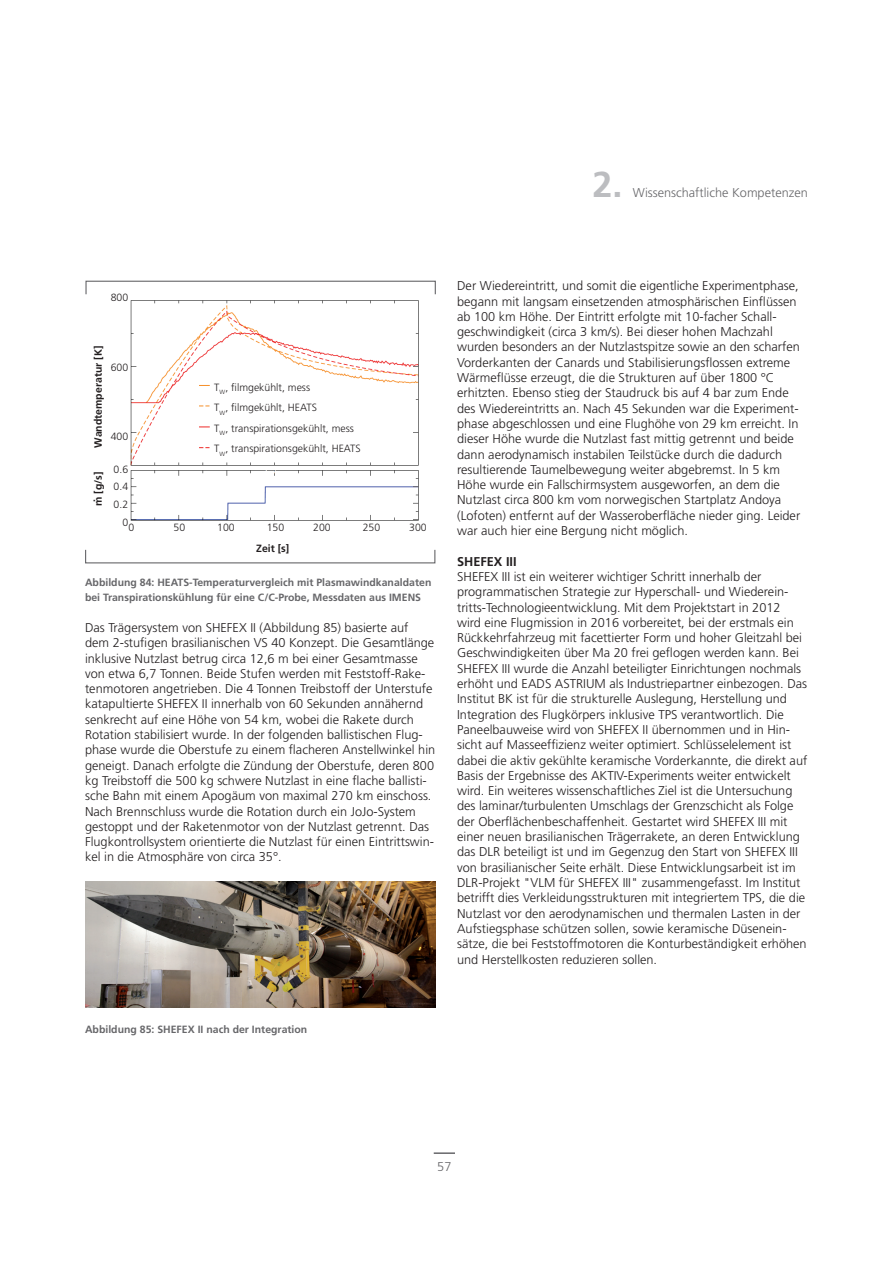
<style>
.page{position:relative;width:893px;height:1263px;background:#fff}
.page>*{position:absolute;margin:0;border:0;box-sizing:border-box;transform-origin:0 0}
.t1{font:700 36px "Frutiger LT";color:#bcbdc0}
.t2{font:300 12.75px/15.3px "Frutiger LT";color:#231f20}
.t3{font:300 12.75px "Frutiger LT";color:#67676a}
.t4{font:700 12.75px "Frutiger LT";color:#231f20}
.t5{font:700 10.5px/15.3px "Frutiger LT";color:#67676a}
.t6{font:300 10.5px/20.4px "Frutiger LT";color:#231f20}
.t7{font:700 10.5px "Frutiger LT";color:#231f20}
</style>
<div class="page">
<hr style="left:434px;top:1152px;width:21px;height:2px;background:#67676a">
<img style="left:130px;top:300px;width:289px;height:221px">
<img style="left:85px;top:881px;width:351px;height:126px">
<div style="left:85px;top:281px;width:351px;height:14px;border:1px solid #67676a"></div>
<div style="left:85px;top:549px;width:350px;height:14px;border:1px solid #67676a"></div>
<h1 class="t1" style="left:593px;top:163px;width:32px">2.</h1>
<p class="t3" style="left:633px;top:185px;width:177px">Wissenschaftliche Kompetenzen</p>
<p class="t6" style="left:111px;top:287px;width:19px">800</p>
<p class="t7" style="left:92px;top:447px;width:103px;rotate:-90deg">Wandtemperatur [K]</p>
<p class="t6" style="left:111px;top:357px;width:19px">600</p>
<p class="t6" style="left:214px;top:377px;width:148px">T<sub>W</sub>, filmgekühlt, mess<br>T<sub>W</sub>, filmgekühlt, HEATS<br>T<sub>W</sub>, transpirationsgekühlt, mess<br>T<sub>W</sub>, transpirationsgekühlt, HEATS</p>
<p class="t6" style="left:111px;top:426px;width:19px">400</p>
<p class="t6" style="left:114px;top:460px;width:16px;line-height:17.7px;text-align:right">0.6<br>0.4<br>0.2<br>0</p>
<p class="t7" style="left:92px;top:512px;width:42px;rotate:-90deg">ṁ m [g/s]</p>
<p class="t7" style="left:85px;top:502px;width:4px;rotate:-90deg">.</p>
<p class="t6" style="left:128px;top:517px;width:7px">0</p>
<p class="t6" style="left:174px;top:517px;width:13px">50</p>
<p class="t6" style="left:217px;top:517px;width:19px">100</p>
<p class="t6" style="left:267px;top:517px;width:19px">150</p>
<p class="t6" style="left:313px;top:517px;width:19px">200</p>
<p class="t6" style="left:363px;top:517px;width:19px">250</p>
<p class="t6" style="left:409px;top:517px;width:19px">300</p>
<p class="t7" style="left:256px;top:542px;width:35px">Zeit [s]</p>
<p class="t5" style="left:85px;top:575px;width:348px">Abbildung 84: HEATS-Temperaturvergleich mit Plasmawindkanaldaten bei Transpirationskühlung für eine C/C-Probe, Messdaten aus IMENS</p>
<p class="t2" style="left:85px;top:620px;width:352px">Das Trägersystem von SHEFEX II (Abbildung 85) basierte auf dem 2-stufigen brasilianischen VS 40 Konzept. Die Gesamtlänge inklusive Nutzlast betrug circa 12,6 m bei einer Gesamtmasse von etwa 6,7 Tonnen. Beide Stufen werden mit Feststoff-Rake&shy;tenmotoren angetrieben. Die 4 Tonnen Treibstoff der Unterstufe katapultierte SHEFEX II innerhalb von 60 Sekunden annähernd senkrecht auf eine Höhe von 54 km, wobei die Rakete durch Rotation stabilisiert wurde. In der folgenden ballistischen Flug&shy;phase wurde die Oberstufe zu einem flacheren Anstellwinkel hin geneigt. Danach erfolgte die Zündung der Oberstufe, deren 800 kg Treibstoff die 500 kg schwere Nutzlast in eine flache ballisti&shy;sche Bahn mit einem Apogäum von maximal 270 km einschoss.<br>Nach Brennschluss wurde die Rotation durch ein JoJo-System gestoppt und der Raketenmotor von der Nutzlast getrennt. Das Flugkontrollsystem orientierte die Nutzlast für einen Eintrittswin&shy;kel in die Atmosphäre von circa 35°.</p>
<p class="t2" style="left:457px;top:278px;width:345px">Der Wiedereintritt, und somit die eigentliche Experimentphase, begann mit langsam einsetzenden atmosphärischen Einflüssen ab 100 km Höhe. Der Eintritt erfolgte mit 10-facher Schall&shy;geschwindigkeit (circa 3 km/s). Bei dieser hohen Machzahl wurden besonders an der Nutzlastspitze sowie an den scharfen Vorderkanten der Canards und Stabilisierungsflossen extreme Wärmeflüsse erzeugt, die die Strukturen auf über 1800 °C erhitzten. Ebenso stieg der Staudruck bis auf 4 bar zum Ende des Wiedereintritts an. Nach 45 Sekunden war die Experiment&shy;phase abgeschlossen und eine Flughöhe von 29 km erreicht. In dieser Höhe wurde die Nutzlast fast mittig getrennt und beide dann aerodynamisch instabilen Teilstücke durch die dadurch resultierende Taumelbewegung weiter abgebremst. In 5 km Höhe wurde ein Fallschirmsystem ausgeworfen, an dem die Nutzlast circa 800 km vom norwegischen Startplatz Andoya (Lofoten) entfernt auf der Wasseroberfläche nieder ging. Leider war auch hier eine Bergung nicht möglich.</p>
<p class="t4" style="left:457px;top:554px;width:61px">SHEFEX III</p>
<p class="t2" style="left:457px;top:569px;width:352px">SHEFEX III ist ein weiterer wichtiger Schritt innerhalb der programmatischen Strategie zur Hyperschall- und Wiederein&shy;tritts-Technologieentwicklung. Mit dem Projektstart in 2012 wird eine Flugmission in 2016 vorbereitet, bei der erstmals ein Rückkehrfahrzeug mit facettierter Form und hoher Gleitzahl bei Geschwindigkeiten über Ma 20 frei geflogen werden kann. Bei SHEFEX III wurde die Anzahl beteiligter Einrichtungen nochmals erhöht und EADS ASTRIUM als Industriepartner einbezogen. Das Institut BK ist für die strukturelle Auslegung, Herstellung und Integration des Flugkörpers inklusive TPS verantwortlich. Die Paneelbauweise wird von SHEFEX II übernommen und in Hin&shy;sicht auf Masseeffizienz weiter optimiert. Schlüsselelement ist dabei die aktiv gekühlte keramische Vorderkannte, die direkt auf Basis der Ergebnisse des AKTIV-Experiments weiter entwickelt wird. Ein weiteres wissenschaftliches Ziel ist die Untersuchung des laminar/turbulenten Umschlags der Grenzschicht als Folge der Oberflächenbeschaffenheit. Gestartet wird SHEFEX III mit einer neuen brasilianischen Trägerrakete, an deren Entwicklung das DLR beteiligt ist und im Gegenzug den Start von SHEFEX III von brasilianischer Seite erhält. Diese Entwicklungsarbeit ist im DLR-Projekt "VLM für SHEFEX III" zusammengefasst. Im Institut betrifft dies Verkleidungsstrukturen mit integriertem TPS, die die Nutzlast vor den aerodynamischen und thermalen Lasten in der Aufstiegsphase schützen sollen, sowie keramische Düsenein&shy;sätze, die bei Feststoffmotoren die Konturbeständigkeit erhöhen und Herstellkosten reduzieren sollen.</p>
<p class="t5" style="left:85px;top:1022px;width:224px">Abbildung 85: SHEFEX II nach der Integration</p>
<p class="t3" style="left:437px;top:1159px;width:16px">57</p>
</div>
